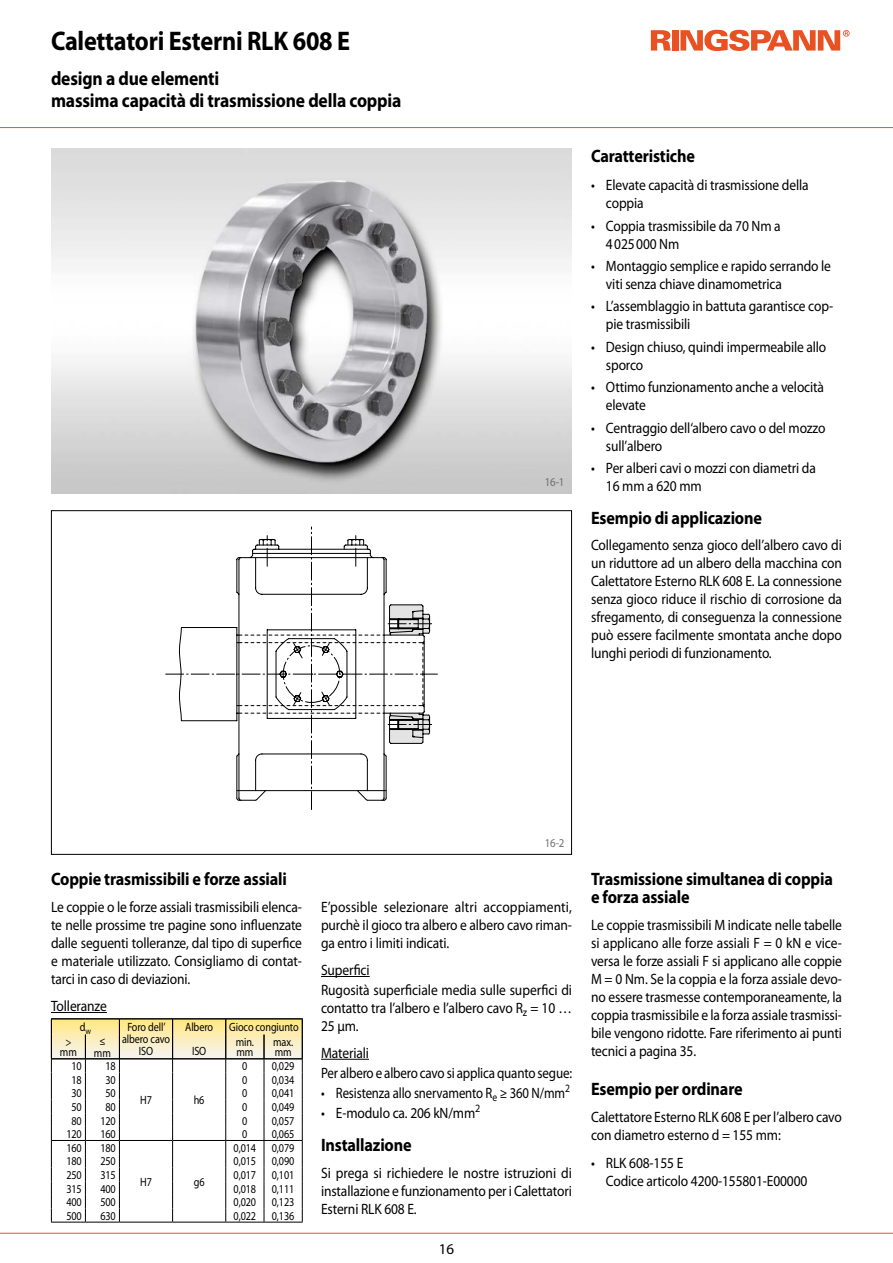
<style>
.page{position:relative;width:893px;height:1263px;background:#fff}
.page>*{position:absolute;margin:0;border:0;box-sizing:border-box;transform-origin:0 0}
.t1{font:700 27px "Myriad Pro";letter-spacing:-.01em;color:#000;scale:.9 1}
.t2{font:700 19.5px/22.2px "Myriad Pro";letter-spacing:-.01em;color:#000;scale:.9 1}
.t3{font:700 18px/18px "Myriad Pro";letter-spacing:-.01em;color:#000;scale:.9 1}
.t4{font:15px/18px "Myriad Pro";letter-spacing:-.01em;color:#000;scale:.9 1}
.t5{font:15px "Myriad Pro";letter-spacing:-.01em;color:#000;scale:.85 1}
.t6{font:15px "Myriad Pro";letter-spacing:-.01em;color:#000}
.t7{font:12px/12px "Myriad Pro";letter-spacing:-.01em;color:#000;text-align:center;scale:.85 1}
.t8{font:12px "Myriad Pro";color:#706f6f;scale:.9 1}
</style>
<div class="page">
<hr style="left:0;top:127px;width:893px;height:1px;background:#e95123">
<hr style="left:0;top:1233px;width:893px;height:1px;background:#e95123">
<img style="left:51px;top:149px;width:521px;height:344px">
<svg style="left:166px;top:527px;width:271px;height:282px"></svg>
<svg style="left:651px;top:30px;width:20px;height:21px"></svg>
<div style="left:672px;top:30px;width:6px;height:21px;background:#e95123"></div>
<svg style="left:680px;top:30px;width:170px;height:21px"></svg>
<hr style="left:51px;top:1222px;width:34px;height:1px;background:#000">
<hr style="left:85px;top:1222px;width:34px;height:1px;background:#000">
<hr style="left:226px;top:1222px;width:38px;height:1px;background:#000">
<hr style="left:264px;top:1222px;width:39px;height:1px;background:#000">
<hr style="left:119px;top:1222px;width:54px;height:1px;background:#000">
<hr style="left:173px;top:1222px;width:53px;height:1px;background:#000">
<hr style="left:321px;top:976px;width:49px;height:1px;background:#000">
<hr style="left:321px;top:1059px;width:48px;height:1px;background:#000">
<hr style="left:51px;top:1012px;width:56px;height:1px;background:#000">
<hr style="left:51px;top:1018px;width:34px;height:1px;background:#000">
<hr style="left:85px;top:1018px;width:34px;height:1px;background:#000">
<hr style="left:119px;top:1018px;width:54px;height:1px;background:#000">
<hr style="left:173px;top:1018px;width:53px;height:1px;background:#000">
<hr style="left:226px;top:1018px;width:38px;height:1px;background:#000">
<hr style="left:264px;top:1018px;width:39px;height:1px;background:#000">
<svg style="left:51px;top:1019px;width:252px;height:203px"></svg>
<hr style="left:51px;top:1058px;width:34px;height:1px;background:#000">
<hr style="left:85px;top:1058px;width:34px;height:1px;background:#000">
<hr style="left:226px;top:1058px;width:38px;height:1px;background:#000">
<hr style="left:264px;top:1058px;width:39px;height:1px;background:#000">
<hr style="left:119px;top:1058px;width:54px;height:1px;background:#000">
<hr style="left:173px;top:1058px;width:53px;height:1px;background:#000">
<h1 class="t1" style="left:51px;top:23px;width:334px">Calettatori Esterni RLK 608 E</h1>
<h2 class="t2" style="left:51px;top:67px;width:391px">design a due elementi<br>massima capacità di trasmissione della coppia</h2>
<p class="t8" style="left:545px;top:474px;width:23px">16-1</p>
<p class="t3" style="left:591px;top:147px;width:117px">Caratteristiche</p>
<p class="t4" style="left:606px;top:176px;width:227px;text-indent:-15px">• Elevate capacità di trasmissione della coppia</p>
<p class="t4" style="left:606px;top:216px;width:196px;text-indent:-15px">• Coppia trasmissibile da 70 Nm a<br>4025000 Nm</p>
<p class="t4" style="left:606px;top:257px;width:252px;text-indent:-15px">• Montaggio semplice e rapido serrando le viti senza chiave dinamometrica</p>
<p class="t4" style="left:606px;top:297px;width:254px;text-indent:-15px">• L’assemblaggio in battuta garantisce cop&shy;pie trasmissibili</p>
<p class="t4" style="left:606px;top:338px;width:246px;text-indent:-15px">• Design chiuso, quindi impermeabile allo sporco</p>
<p class="t4" style="left:606px;top:378px;width:244px;text-indent:-15px">• Ottimo funzionamento anche a velocità elevate</p>
<p class="t4" style="left:606px;top:419px;width:245px;text-indent:-15px">• Centraggio dell‘albero cavo o del mozzo sull’albero</p>
<p class="t4" style="left:606px;top:459px;width:235px;text-indent:-15px">• Per alberi cavi o mozzi con diametri da<br>16 mm a 620 mm</p>
<p class="t3" style="left:591px;top:508px;width:191px">Esempio di applicazione</p>
<p class="t4" style="left:591px;top:536px;width:280px;text-align:justify">Collegamento senza gioco dell’albero cavo di un riduttore ad un albero della macchina con Calettatore Esterno RLK 608 E. La connessione senza gioco riduce il rischio di corrosione da sfregamento, di conseguenza la connessione può essere facilmente smontata anche dopo lunghi periodi di funzionamento.</p>
<p class="t3" style="left:51px;top:870px;width:264px">Coppie trasmissibili e forze assiali</p>
<p class="t4" style="left:51px;top:898px;width:280px;text-align:justify">Le coppie o le forze assiali trasmissibili elenca&shy;te nelle prossime tre pagine sono influenzate dalle seguenti tolleranze, dal tipo di superfice e materiale utilizzato. Consigliamo di contat&shy;tarci in caso di deviazioni.</p>
<p class="t4" style="left:51px;top:997px;width:64px">Tolleranze</p>
<p class="t7" style="left:122px;top:1021px;width:58px">Foro dell’ albero cavo<br>ISO</p>
<p class="t7" style="left:185px;top:1015px;width:34px;line-height:24px">Albero<br>ISO</p>
<p class="t7" style="left:236px;top:1020px;width:76px;line-height:14.4px;text-align:left;text-indent:-6px">Gioco congiunto min.</p>
<p class="t7" style="left:80px;top:1021px;width:15px">d<sub>w</sub></p>
<p class="t7" style="left:60px;top:1036px;width:21px;line-height:10.5px">&gt; mm</p>
<p class="t7" style="left:94px;top:1035px;width:21px">≤ mm</p>
<p class="t7" style="left:71px;top:1060px;width:14px">10</p>
<p class="t7" style="left:106px;top:1060px;width:14px">18</p>
<p class="t7" style="left:236px;top:1046px;width:21px">mm</p>
<p class="t7" style="left:273px;top:1036px;width:25px;line-height:10.5px;text-align:left">max. mm</p>
<p class="t7" style="left:242px;top:1060px;width:8px">0</p>
<p class="t7" style="left:272px;top:1060px;width:28px">0,029</p>
<p class="t7" style="left:71px;top:1073px;width:14px">18</p>
<p class="t7" style="left:106px;top:1073px;width:14px">30</p>
<p class="t7" style="left:242px;top:1073px;width:8px">0</p>
<p class="t7" style="left:272px;top:1073px;width:28px">0,034</p>
<p class="t7" style="left:71px;top:1087px;width:14px">30</p>
<p class="t7" style="left:106px;top:1087px;width:14px">50</p>
<p class="t7" style="left:242px;top:1087px;width:8px">0</p>
<p class="t7" style="left:272px;top:1087px;width:28px">0,041</p>
<p class="t7" style="left:71px;top:1101px;width:14px">50</p>
<p class="t7" style="left:106px;top:1101px;width:14px">80</p>
<p class="t7" style="left:242px;top:1101px;width:8px">0</p>
<p class="t7" style="left:272px;top:1101px;width:28px">0,049</p>
<p class="t7" style="left:71px;top:1114px;width:14px">80</p>
<p class="t7" style="left:100px;top:1114px;width:20px">120</p>
<p class="t7" style="left:242px;top:1114px;width:8px">0</p>
<p class="t7" style="left:272px;top:1114px;width:28px">0,057</p>
<p class="t7" style="left:66px;top:1128px;width:20px">120</p>
<p class="t7" style="left:100px;top:1128px;width:20px">160</p>
<p class="t7" style="left:242px;top:1128px;width:8px">0</p>
<p class="t7" style="left:272px;top:1128px;width:28px">0,065</p>
<p class="t7" style="left:66px;top:1142px;width:20px">160</p>
<p class="t7" style="left:100px;top:1142px;width:20px">180</p>
<p class="t7" style="left:140px;top:1175px;width:15px">H7</p>
<p class="t7" style="left:194px;top:1175px;width:14px">g6</p>
<p class="t7" style="left:140px;top:1094px;width:15px">H7</p>
<p class="t7" style="left:194px;top:1094px;width:14px">h6</p>
<p class="t7" style="left:234px;top:1142px;width:28px">0,014</p>
<p class="t7" style="left:272px;top:1142px;width:28px">0,079</p>
<p class="t7" style="left:66px;top:1155px;width:20px">180</p>
<p class="t7" style="left:100px;top:1155px;width:20px">250</p>
<p class="t7" style="left:234px;top:1155px;width:28px">0,015</p>
<p class="t7" style="left:272px;top:1155px;width:28px">0,090</p>
<p class="t7" style="left:66px;top:1169px;width:20px">250</p>
<p class="t7" style="left:100px;top:1169px;width:20px">315</p>
<p class="t7" style="left:234px;top:1169px;width:28px">0,017</p>
<p class="t7" style="left:272px;top:1169px;width:28px">0,101</p>
<p class="t7" style="left:66px;top:1182px;width:20px">315</p>
<p class="t7" style="left:100px;top:1182px;width:20px">400</p>
<p class="t7" style="left:234px;top:1182px;width:28px">0,018</p>
<p class="t7" style="left:272px;top:1182px;width:28px">0,111</p>
<p class="t7" style="left:66px;top:1196px;width:20px">400</p>
<p class="t7" style="left:100px;top:1196px;width:20px">500</p>
<p class="t7" style="left:234px;top:1196px;width:28px">0,020</p>
<p class="t7" style="left:272px;top:1196px;width:28px">0,123</p>
<p class="t7" style="left:66px;top:1209px;width:20px">500</p>
<p class="t7" style="left:100px;top:1209px;width:20px">630</p>
<p class="t7" style="left:234px;top:1209px;width:28px">0,022</p>
<p class="t7" style="left:272px;top:1209px;width:28px">0,136</p>
<p class="t8" style="left:545px;top:836px;width:23px">16-2</p>
<p class="t4" style="left:321px;top:898px;width:280px;text-align:justify">E’possible selezionare altri accoppiamenti, purchè il gioco tra albero e albero cavo riman&shy;ga entro i limiti indicati.</p>
<p class="t4" style="left:321px;top:960px;width:280px;line-height:20.1px">Superfici<br>Rugosità superficiale media sulle superfici di</p>
<p class="t4" style="left:321px;top:999px;width:280px">contatto tra l’albero e l’albero cavo R<sub>z</sub> = 10 …<br>25 µm.</p>
<p class="t4" style="left:321px;top:1042px;width:280px;line-height:20.1px">Materiali<br>Per albero e albero cavo si applica quanto segue:</p>
<p class="t5" style="left:321px;top:1084px;width:294px">• Resistenza allo snervamento R<sub>e</sub> ≥ 360 N/mm<sup>2</sup></p>
<p class="t4" style="left:321px;top:1104px;width:178px">• E-modulo ca. 206 kN/mm<sup>2</sup></p>
<p class="t3" style="left:321px;top:1135px;width:102px">Installazione</p>
<p class="t4" style="left:321px;top:1163px;width:280px;text-align:justify">Si prega si richiedere le nostre istruzioni di installazione e funzionamento per i Calettatori Esterni RLK 608 E.</p>
<p class="t6" style="left:439px;top:1240px;width:17px">16</p>
<p class="t3" style="left:591px;top:870px;width:270px">Trasmissione simultanea di coppia e forza assiale</p>
<p class="t4" style="left:591px;top:916px;width:280px;text-align:justify">Le coppie trasmissibili M indicate nelle tabelle si applicano alle forze assiali F = 0 kN e vice&shy;versa le forze assiali F si applicano alle coppie M = 0 Nm. Se la coppia e la forza assiale devo&shy;no essere trasmesse contemporaneamente, la coppia trasmissibile e la forza assiale trasmissi&shy;bile vengono ridotte. Fare riferimento ai punti tecnici a pagina 35.</p>
<p class="t3" style="left:591px;top:1080px;width:170px">Esempio per ordinare</p>
<p class="t4" style="left:591px;top:1108px;width:280px">Calettatore Esterno RLK 608 E per l’albero cavo con diametro esterno d = 155 mm:</p>
<p class="t4" style="left:606px;top:1153px;width:225px;text-indent:-15px">• RLK 608-155 E<br>Codice articolo 4200-155801-E00000</p>
</div>
